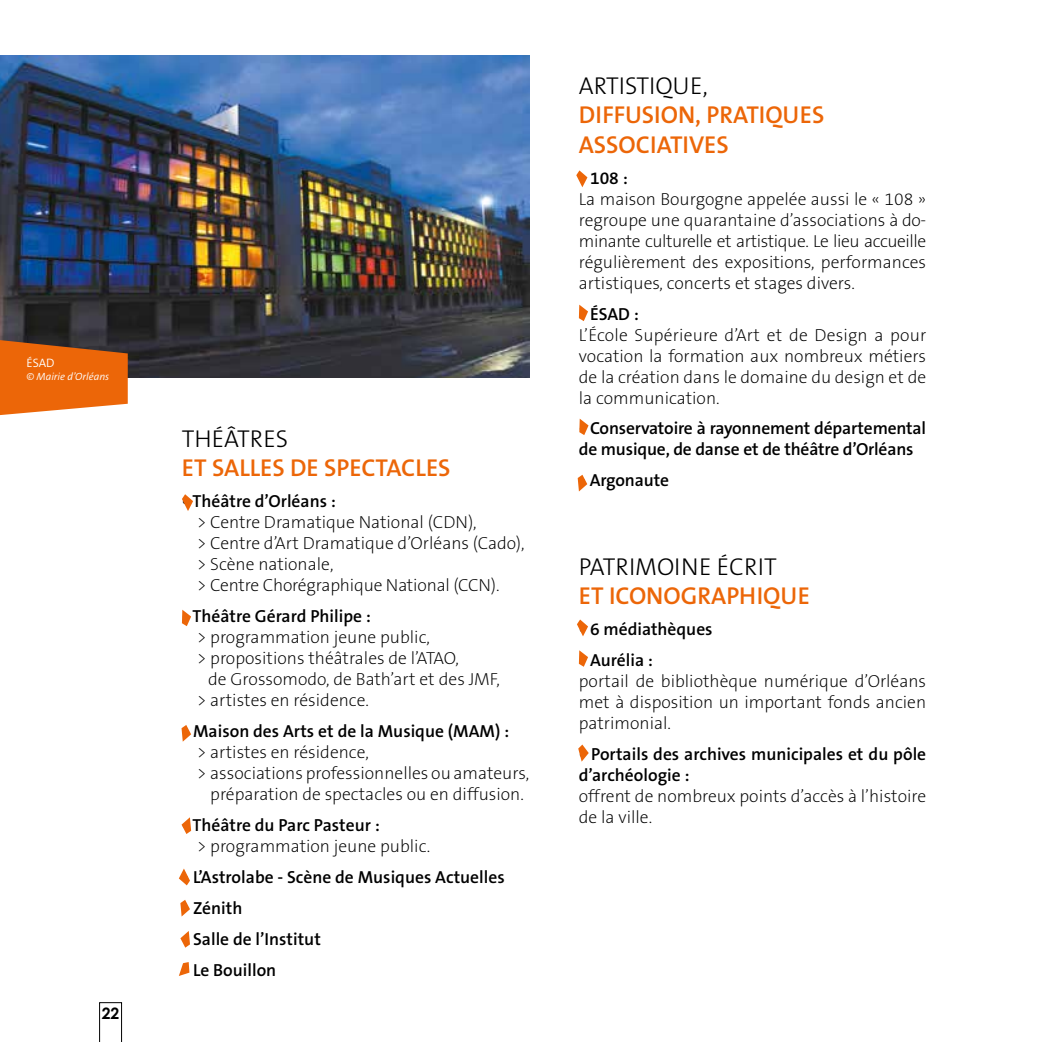
<style>
.page{position:relative;width:1042px;height:1042px;background:#fff}
.page>*{position:absolute;margin:0;border:0;box-sizing:border-box;transform-origin:0 0}
.t1{font:600 24.5px/29.4px "The Sans B6";color:#ec6608}
.t2{font:300 24.5px "The Sans B3";color:#000}
.t3{font:200 17.5px/21px "The Sans B2";color:#000;text-align:justify}
.t4{font:600 17.5px/21px "The Sans B6";color:#000}
.t5{font:700 15.75px "Century Gothic";color:#000}
.t6{font:300 12.25px "The Sans B4";color:#fff}
.t7{font:italic 300 10.5px "The Sans B4";color:#fff}
</style>
<div class="page">
<img style="left:0;top:55px;width:529px;height:322px">
<svg style="left:0;top:340px;width:128px;height:75px;background:#dc6c1e"></svg>
<svg style="left:182px;top:610px;width:9px;height:16px"></svg>
<svg style="left:182px;top:494px;width:11px;height:17px"></svg>
<svg style="left:180px;top:931px;width:10px;height:16px"></svg>
<svg style="left:179px;top:962px;width:10px;height:14px"></svg>
<svg style="left:579px;top:650px;width:9px;height:17px"></svg>
<svg style="left:577px;top:619px;width:11px;height:17px"></svg>
<svg style="left:180px;top:900px;width:10px;height:16px"></svg>
<svg style="left:179px;top:868px;width:11px;height:17px"></svg>
<svg style="left:181px;top:725px;width:10px;height:16px"></svg>
<svg style="left:181px;top:817px;width:10px;height:17px"></svg>
<svg style="left:578px;top:744px;width:11px;height:17px"></svg>
<svg style="left:579px;top:305px;width:9px;height:16px"></svg>
<svg style="left:576px;top:170px;width:11px;height:17px"></svg>
<svg style="left:579px;top:419px;width:9px;height:16px"></svg>
<svg style="left:578px;top:475px;width:9px;height:16px"></svg>
<svg style="left:99px;top:1002px;width:23px;height:40px"></svg>
<p class="t6" style="left:27px;top:356px;width:30px">ÉSAD</p>
<p class="t7" style="left:27px;top:371px;width:84px">© Mairie d’Orléans</p>
<p class="t5" style="left:102px;top:1001px;width:19px">22</p>
<h1 class="t2" style="left:182px;top:425px;width:108px">THÉÂTRES</h1>
<h1 class="t1" style="left:182px;top:454px;width:270px">ET SALLES DE SPECTACLES</h1>
<p class="t4" style="left:182px;top:491px;width:156px">• Théâtre d’Orléans :</p>
<p class="t3" style="left:197px;top:512px;width:329px;text-align:left">&gt; Centre Dramatique National (CDN),<br>&gt; Centre d’Art Dramatique d’Orléans (Cado), &gt; Scène nationale,<br>&gt; Centre Chorégraphique National (CCN).</p>
<p class="t4" style="left:182px;top:606px;width:191px">• Théâtre Gérard Philipe :</p>
<p class="t3" style="left:197px;top:627px;width:235px">&gt; programmation jeune public,</p>
<p class="t3" style="left:197px;top:648px;width:264px">&gt; propositions théâtrales de l’ATAO,</p>
<p class="t3" style="left:208px;top:669px;width:293px">de Grossomodo, de Bath’art et des JMF,</p>
<p class="t3" style="left:197px;top:690px;width:174px">&gt; artistes en résidence.</p>
<p class="t4" style="left:182px;top:721px;width:329px">• Maison des Arts et de la Musique (MAM) :</p>
<p class="t3" style="left:197px;top:742px;width:174px">&gt; artistes en résidence,</p>
<p class="t3" style="left:197px;top:763px;width:334px">&gt; associations professionnelles ou amateurs,</p>
<p class="t3" style="left:210px;top:784px;width:315px">préparation de spectacles ou en diffusion.</p>
<p class="t4" style="left:182px;top:815px;width:199px">• Théâtre du Parc Pasteur :</p>
<p class="t3" style="left:197px;top:836px;width:235px">&gt; programmation jeune public.</p>
<p class="t4" style="left:182px;top:867px;width:324px">• L’Astrolabe - Scène de Musiques Actuelles</p>
<p class="t4" style="left:182px;top:898px;width:62px">• Zénith</p>
<p class="t4" style="left:182px;top:929px;width:140px">• Salle de l’Institut</p>
<p class="t4" style="left:182px;top:959px;width:96px">• Le Bouillon</p>
<h1 class="t2" style="left:579px;top:72px;width:130px">ARTISTIQUE,</h1>
<h1 class="t1" style="left:579px;top:101px;width:247px">DIFFUSION, PRATIQUES<br>ASSOCIATIVES</h1>
<p class="t4" style="left:579px;top:168px;width:50px">• 108 :</p>
<p class="t3" style="left:579px;top:189px;width:349px">La maison Bourgogne appelée aussi le « 108 » regroupe une quarantaine d’associations à do&shy;minante culturelle et artistique. Le lieu accueille régulièrement des expositions, performances artistiques, concerts et stages divers.</p>
<p class="t4" style="left:579px;top:304px;width:62px">• ÉSAD :</p>
<p class="t3" style="left:579px;top:325px;width:349px">L’École Supérieure d’Art et de Design a pour vocation la formation aux nombreux métiers de la création dans le domaine du design et de la communication.</p>
<p class="t4" style="left:579px;top:418px;width:349px">• Conservatoire à rayonnement départemental de musique, de danse et de théâtre d’Orléans</p>
<p class="t4" style="left:579px;top:470px;width:92px">• Argonaute</p>
<h1 class="t2" style="left:579px;top:553px;width:199px">PATRIMOINE ÉCRIT</h1>
<h1 class="t1" style="left:579px;top:582px;width:232px">ET ICONOGRAPHIQUE</h1>
<p class="t4" style="left:579px;top:619px;width:135px">• 6 médiathèques</p>
<p class="t4" style="left:579px;top:650px;width:76px">• Aurélia :</p>
<p class="t3" style="left:579px;top:671px;width:349px">portail de bibliothèque numérique d’Orléans met à disposition un important fonds ancien patrimonial.</p>
<p class="t4" style="left:579px;top:744px;width:349px">• Portails des archives municipales et du pôle d’archéologie :</p>
<p class="t3" style="left:579px;top:786px;width:349px">offrent de nombreux points d’accès à l’histoire de la ville.</p>
</div>
